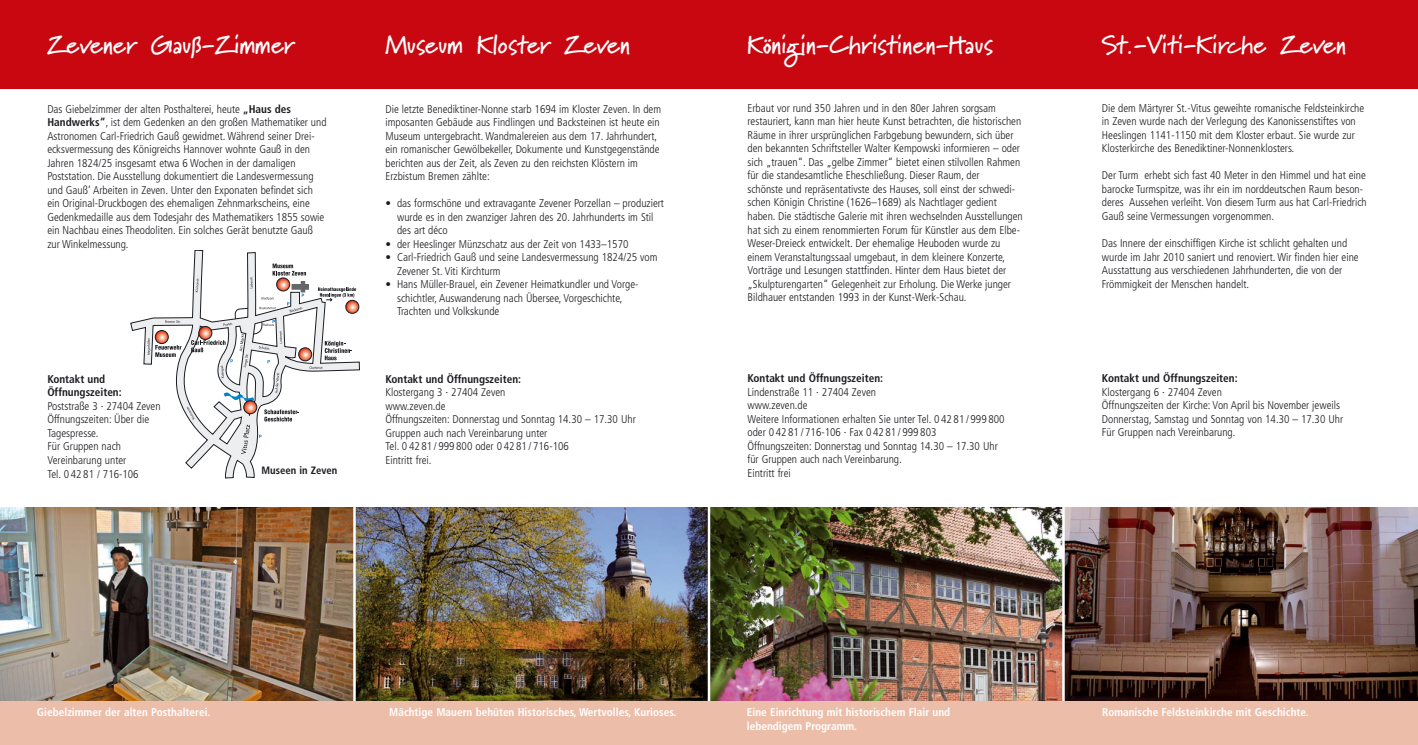
<style>
.page{position:relative;width:1418px;height:745px;background:#fff}
.page>*{position:absolute;margin:0;border:0;box-sizing:border-box;transform-origin:0 0}
.t1{font:700 25px "Marydale";color:#fff}
.t2{font:300 condensed 11.25px/13.5px "Frutiger";color:#1b1c20}
.t3{font:700 condensed 11.25px/13.5px "Frutiger";color:#fff}
.t4{font:700 condensed 11.25px/13.5px "Frutiger";color:#1b1c20}
.t5{font:700 condensed 10.62px "Frutiger";color:#1b1c20}
.s1{font-family:"FF Erikrighthand";font-weight:400}
.s2{font-weight:700}
</style>
<div class="page">
<img style="left:0;top:507px;width:353px;height:194px">
<div style="left:0;top:0;width:1417px;height:89px;background:#c90711"></div>
<img style="left:710px;top:507px;width:352px;height:194px">
<img style="left:356px;top:507px;width:352px;height:194px">
<img style="left:1064px;top:507px;width:353px;height:194px">
<svg style="left:131px;top:250px;width:125px;height:227px"></svg>
<svg style="left:147px;top:263px;width:212px;height:190px"></svg>
<hr style="left:707px;top:505px;width:3px;height:195px;background:#fff">
<div style="left:0;top:701px;width:1417px;height:43px;background:#ecbea9"></div>
<h1 class="t1" style="left:47px;top:29px;width:249px">Zevener Gau<span class="s1">ß</span>-Zimmer</h1>
<p class="t2" style="left:47px;top:103px;width:281px">Das Giebelzimmer der alten Posthalterei, heute <span class="s2">„Haus des Handwerks“</span>, ist dem Gedenken an den großen Mathematiker und Astronomen Carl-Friedrich Gauß gewidmet. Während seiner Drei&shy;ecksvermessung des Königreichs Hannover wohnte Gauß in den Jahren 1824/25 insgesamt etwa 6 Wochen in der damaligen Poststation. Die Ausstellung dokumentiert die Landesvermessung und Gauß’ Arbeiten in Zeven. Unter den Exponaten befindet sich ein Original-Druckbogen des ehemaligen Zehnmarkscheins, eine Gedenkmedaille aus dem Todesjahr des Mathematikers 1855 sowie ein Nachbau eines Theodoliten. Ein solches Gerät benutzte Gauß zur Winkelmessung.</p>
<p class="t4" style="left:47px;top:373px;width:76px">Kontakt und<br>Öffnungszeiten:</p>
<p class="t2" style="left:47px;top:400px;width:115px">Poststraße 3 · 27404 Zeven<br>Öffnungszeiten: Über die<br>Tagespresse.<br>Für Gruppen nach<br>Vereinbarung unter<br>Tel. 0 42 81 / 716-106</p>
<p class="t5" style="left:261px;top:466px;width:77px">Museen in Zeven</p>
<h1 class="t1" style="left:385px;top:29px;width:246px">Museum Kloster Zeven</h1>
<p class="t2" style="left:385px;top:103px;width:277px">Die letzte Benediktiner-Nonne starb 1694 im Kloster Zeven. In dem imposanten Gebäude aus Findlingen und Backsteinen ist heute ein Museum untergebracht. Wandmalereien aus dem 17. Jahrhundert, ein romanischer Gewölbekeller, Dokumente und Kunstgegenstände berichten aus der Zeit, als Zeven zu den reichsten Klöstern im Erzbistum Bremen zählte:</p>
<p class="t2" style="left:397px;top:197px;width:268px;text-indent:-12px">• das formschöne und extravagante Zevener Porzellan – produziert wurde es in den zwanziger Jahren des 20. Jahrhunderts im Stil des art déco</p>
<p class="t2" style="left:385px;top:238px;width:244px">• der Heeslinger Münzschatz aus der Zeit von 1433–1570</p>
<p class="t2" style="left:397px;top:251px;width:262px;text-indent:-12px">• Carl-Friedrich Gauß und seine Landesvermessung 1824/25 vom<br>Zevener St. Viti Kirchturm</p>
<p class="t2" style="left:397px;top:278px;width:243px;text-indent:-12px">• Hans Müller-Brauel, ein Zevener Heimatkundler und Vorge&shy;schichtler, Auswanderung nach Übersee, Vorgeschichte,<br>Trachten und Volkskunde</p>
<p class="t4" style="left:385px;top:373px;width:137px">Kontakt und Öffnungszeiten:</p>
<p class="t2" style="left:385px;top:386px;width:252px">Klostergang 3 · 27404 Zeven<br>www.zeven.de<br>Öffnungszeiten: Donnerstag und Sonntag 14.30 – 17.30 Uhr<br>Gruppen auch nach Vereinbarung unter<br>Tel. 0 42 81 / 999 800 oder 0 42 81 / 716-106<br>Eintritt frei.</p>
<h1 class="t1" style="left:747px;top:29px;width:247px">K<span class="s1">ö</span>nigin-Christinen-Haus</h1>
<p class="t2" style="left:747px;top:102px;width:277px">Erbaut vor rund 350 Jahren und in den 80er Jahren sorgsam restauriert, kann man hier heute Kunst betrachten, die historischen Räume in ihrer ursprünglichen Farbgebung bewundern, sich über den bekannten Schriftsteller Walter Kempowski informieren – oder sich „trauen“. Das „gelbe Zimmer“ bietet einen stilvollen Rahmen für die standesamtliche Eheschließung. Dieser Raum, der<br>schönste und repräsentativste des Hauses, soll einst der schwedi&shy;schen Königin Christine (1626–1689) als Nachtlager gedient haben. Die städtische Galerie mit ihren wechselnden Ausstellungen hat sich zu einem renommierten Forum für Künstler aus dem Elbe-Weser-Dreieck entwickelt. Der ehemalige Heuboden wurde zu einem Veranstaltungssaal umgebaut, in dem kleinere Konzerte, Vorträge und Lesungen stattfinden. Hinter dem Haus bietet der „Skulpturengarten“ Gelegenheit zur Erholung. Die Werke junger Bildhauer entstanden 1993 in der Kunst-Werk-Schau.</p>
<p class="t4" style="left:747px;top:372px;width:137px">Kontakt und Öffnungszeiten:</p>
<p class="t2" style="left:747px;top:385px;width:259px">Lindenstraße 11 · 27404 Zeven<br>www.zeven.de<br>Weitere Informationen erhalten Sie unter Tel. 0 42 81 / 999 800 oder 0 42 81 / 716-106 · Fax 0 42 81 / 999 803<br>Öffnungszeiten: Donnerstag und Sonntag 14.30 – 17.30 Uhr für Gruppen auch nach Vereinbarung.<br>Eintritt frei</p>
<h1 class="t1" style="left:1101px;top:29px;width:245px">St.-Viti-Kirche Zeven</h1>
<p class="t2" style="left:1101px;top:102px;width:264px">Die dem Märtyrer St.-Vitus geweihte romanische Feldsteinkirche in Zeven wurde nach der Verlegung des Kanonissenstiftes von Heeslingen 1141-1150 mit dem Kloster erbaut. Sie wurde zur Klosterkirche des Benediktiner-Nonnenklosters.</p>
<p class="t2" style="left:1101px;top:169px;width:266px">Der Turm erhebt sich fast 40 Meter in den Himmel und hat eine barocke Turmspitze, was ihr ein im norddeutschen Raum beson&shy;deres Aussehen verleiht. Von diesem Turm aus hat Carl-Friedrich Gauß seine Vermessungen vorgenommen.</p>
<p class="t2" style="left:1101px;top:237px;width:258px">Das Innere der einschiffigen Kirche ist schlicht gehalten und wurde im Jahr 2010 saniert und renoviert. Wir finden hier eine Ausstattung aus verschiedenen Jahrhunderten, die von der Frömmigkeit der Menschen handelt.</p>
<p class="t4" style="left:1101px;top:372px;width:137px">Kontakt und Öffnungszeiten:</p>
<p class="t2" style="left:1101px;top:385px;width:243px">Klostergang 6 · 27404 Zeven<br>Öffnungszeiten der Kirche: Von April bis November jeweils Donnerstag, Samstag und Sonntag von 14.30 – 17.30 Uhr Für Gruppen nach Vereinbarung.</p>
<p class="t3" style="left:37px;top:705px;width:175px">Giebelzimmer der alten Posthalterei.</p>
<p class="t3" style="left:389px;top:705px;width:289px">Mächtige Mauern behüten Historisches, Wertvolles, Kurioses.</p>
<p class="t3" style="left:746px;top:705px;width:205px">Eine Einrichtung mit historischem Flair und lebendigem Programm.</p>
<p class="t3" style="left:1102px;top:705px;width:208px">Romanische Feldsteinkirche mit Geschichte.</p>
</div>
